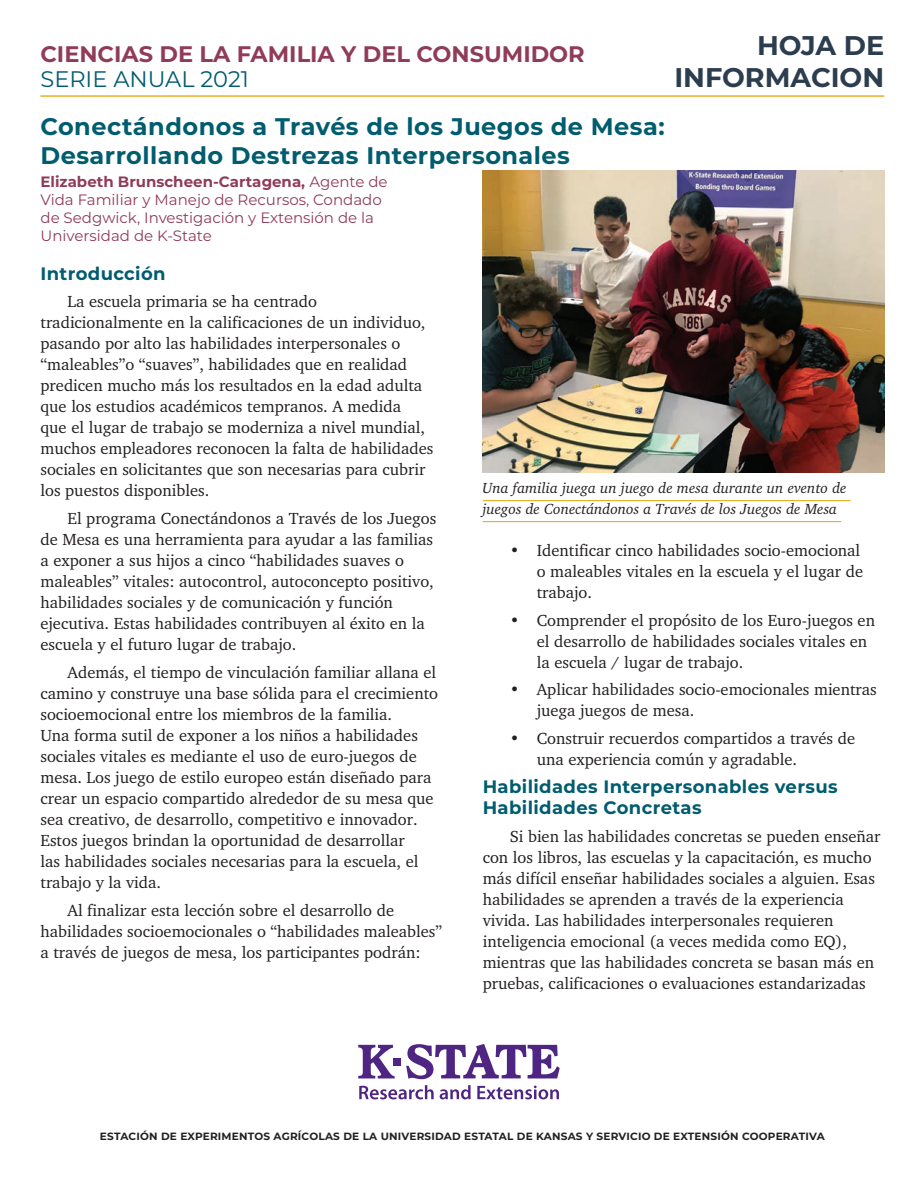
<style>
.page{position:relative;width:918px;height:1188px;background:#fff}
.page>*{position:absolute;margin:0;border:0;box-sizing:border-box;transform-origin:0 0}
.t1{font:700 27px/32.4px "Montserrat";color:#2b3d4e;text-align:right}
.t2{font:700 24px/28.8px "Montserrat";letter-spacing:.02em;color:#005c6f}
.t3{font:700 22.5px "Montserrat";color:#903c59}
.t4{font:22.5px "Montserrat";color:#005c6f}
.Heading{font:700 18px/21px "Montserrat";letter-spacing:.02em;color:#005c6f}
.Body{font:16.5px/21px "Charter";color:#231f20}
.Byline{font:15px/18px "Montserrat";color:#903c59}
.t5{font:italic 15px/21px "Charter";color:#231f20}
.t6{font:700 10.5px "Montserrat";letter-spacing:.02em;color:#231f20}
.s1{font-weight:700}
</style>
<div class="page">
<hr style="left:40px;top:95px;width:844px;height:2px;background:#eaae24">
<div style="left:393px;top:1058px;width:7px;height:7px;background:#4e2582"></div>
<svg style="left:358px;top:1045px;width:37px;height:33px"></svg>
<svg style="left:406px;top:1044px;width:154px;height:35px"></svg>
<svg style="left:359px;top:1085px;width:75px;height:14px"></svg>
<svg style="left:440px;top:1085px;width:31px;height:14px"></svg>
<svg style="left:477px;top:1086px;width:82px;height:13px"></svg>
<hr style="left:483px;top:500px;width:368px;height:1px;background:#eaae24">
<hr style="left:483px;top:521px;width:358px;height:1px;background:#eaae24">
<img style="left:483px;top:171px;width:401px;height:302px">
<h3 class="t3" style="left:40px;top:37px;width:546px">CIENCIAS DE LA FAMILIA Y DEL CONSUMIDOR</h3>
<h3 class="t4" style="left:40px;top:64px;width:210px">SERIE ANUAL 2021</h3>
<h1 class="t1" style="left:674px;top:28px;width:211px">HOJA DE<br>INFORMACION</h1>
<p class="t2" style="left:40px;top:111px;width:626px">Conectándonos a Través de los Juegos de Mesa:<br>Desarrollando Destrezas Interpersonales</p>
<p class="Byline" style="left:40px;top:172px;width:349px"><span class="s1">Elizabeth Brunscheen-Cartagena,</span> Agente de Vida Familiar y Manejo de Recursos, Condado de Sedgwick, Investigación y Extensión de la Universidad de K-State</p>
<p class="Heading" style="left:40px;top:262px;width:127px">Introducción</p>
<p class="Body" style="left:41px;top:291px;width:394px;text-indent:27px">La escuela primaria se ha centrado tradicionalmente en la calificaciones de un individuo, pasando por alto las habilidades interpersonales o “maleables”o “suaves”, habilidades que en realidad predicen mucho más los resultados en la edad adulta que los estudios académicos tempranos. A medida<br>que el lugar de trabajo se moderniza a nivel mundial, muchos empleadores reconocen la falta de habilidades sociales en solicitantes que son necesarias para cubrir los puestos disponibles.</p>
<p class="Body" style="left:41px;top:508px;width:397px;text-indent:27px">El programa Conectándonos a Través de los Juegos de Mesa es una herramienta para ayudar a las familias a exponer a sus hijos a cinco “habilidades suaves o maleables” vitales: autocontrol, autoconcepto positivo, habilidades sociales y de comunicación y función ejecutiva. Estas habilidades contribuyen al éxito en la escuela y el futuro lugar de trabajo.</p>
<p class="Body" style="left:41px;top:661px;width:399px;text-indent:27px">Además, el tiempo de vinculación familiar allana el camino y construye una base sólida para el crecimiento socioemocional entre los miembros de la familia.<br>Una forma sutil de exponer a los niños a habilidades sociales vitales es mediante el uso de euro-juegos de mesa. Los juego de estilo europeo están diseñado para crear un espacio compartido alrededor de su mesa que sea creativo, de desarrollo, competitivo e innovador.<br>Estos juegos brindan la oportunidad de desarrollar<br>las habilidades sociales necesarias para la escuela, el trabajo y la vida.</p>
<p class="Body" style="left:41px;top:899px;width:403px;text-indent:27px">Al finalizar esta lección sobre el desarrollo de habilidades socioemocionales o “habilidades maleables” a través de juegos de mesa, los participantes podrán:</p>
<p class="t5" style="left:483px;top:477px;width:365px">Una familia juega un juego de mesa durante un evento de juegos de Conectándonos a Través de los Juegos de Mesa</p>
<p class="Body" style="left:537px;top:539px;width:328px;text-indent:-27px">• Identificar cinco habilidades socio-emocional o maleables vitales en la escuela y el lugar de trabajo.</p>
<p class="Body" style="left:537px;top:609px;width:340px;text-indent:-27px">• Comprender el propósito de los Euro-juegos en el desarrollo de habilidades sociales vitales en la escuela / lugar de trabajo.</p>
<p class="Body" style="left:537px;top:679px;width:342px;text-indent:-27px">• Aplicar habilidades socio-emocionales mientras juega juegos de mesa.</p>
<p class="Body" style="left:537px;top:728px;width:320px;text-indent:-27px">• Construir recuerdos compartidos a través de una experiencia común y agradable.</p>
<p class="Heading" style="left:483px;top:775px;width:356px">Habilidades Interpersonables versus<br>Habilidades Concretas</p>
<p class="Body" style="left:483px;top:825px;width:399px;text-indent:27px">Si bien las habilidades concretas se pueden enseñar con los libros, las escuelas y la capacitación, es mucho más difícil enseñar habilidades sociales a alguien. Esas habilidades se aprenden a través de la experiencia vivida. Las habilidades interpersonales requieren inteligencia emocional (a veces medida como EQ), mientras que las habilidades concreta se basan más en pruebas, calificaciones o evaluaciones estandarizadas</p>
<p class="t6" style="left:100px;top:1129px;width:726px">ESTACIÓN DE EXPERIMENTOS AGRÍCOLAS DE LA UNIVERSIDAD ESTATAL DE KANSAS Y SERVICIO DE EXTENSIÓN COOPERATIVA</p>
</div>
